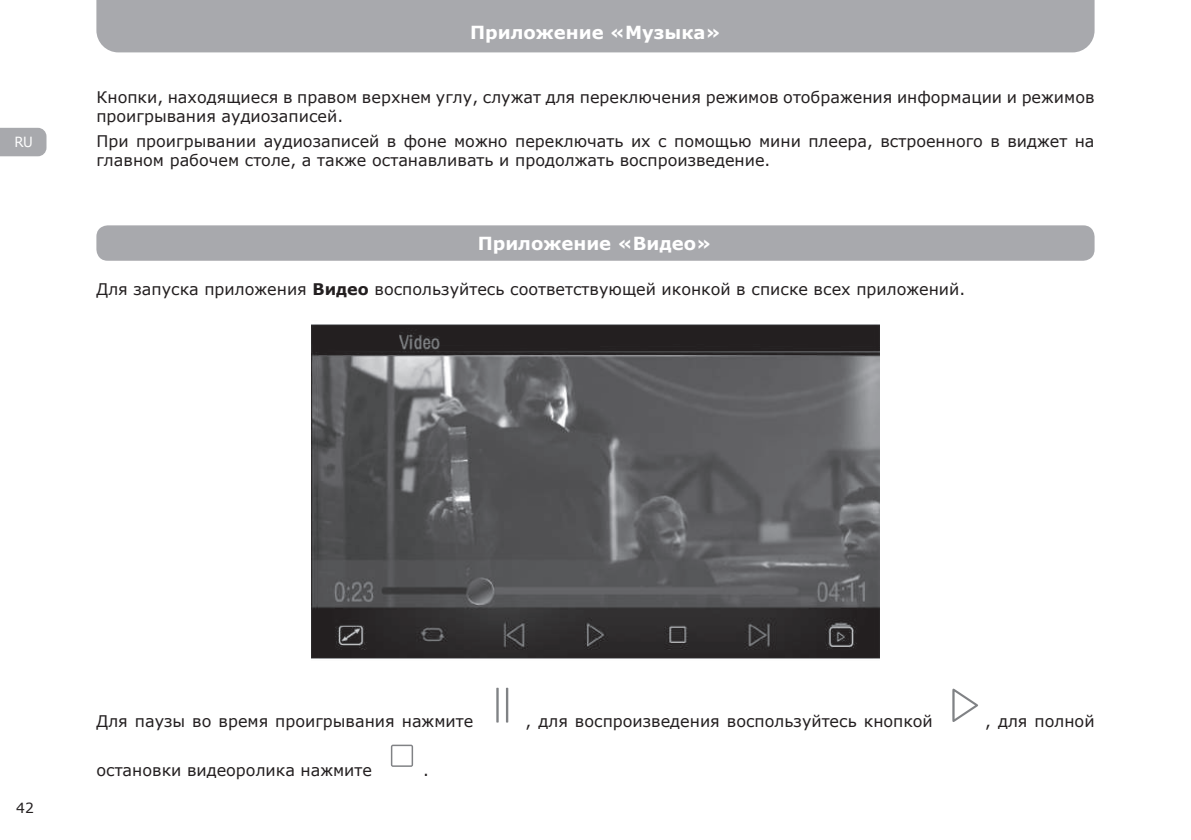
<style>
.page{position:relative;width:1191px;height:840px;background:#fff}
.page>*{position:absolute;margin:0;border:0;box-sizing:border-box;transform-origin:0 0}
.t1{font:700 18px "Verdana";color:#fff}
.t2{font:16px/19.2px "Verdana";color:#231f20}
.t3{font:14px "Verdana";color:#231f20}
.t4{font:14px "Verdana";color:#fff;scale:.95 1}
.s1{font-weight:700}
</style>
<div class="page">
<svg style="left:0;top:128px;width:46px;height:28px"></svg>
<div style="left:96px;top:0;width:998px;height:52px;background:#a8a9ad"></div>
<img style="left:312px;top:324px;width:567px;height:335px">
<hr style="left:506px;top:687px;width:2px;height:35px;background:#808285">
<hr style="left:496px;top:687px;width:2px;height:35px;background:#808285">
<svg style="left:952px;top:688px;width:26px;height:33px"></svg>
<svg style="left:391px;top:744px;width:22px;height:22px"></svg>
<div style="left:96px;top:225px;width:998px;height:35px;background:#a8a9ad;border-radius:11px"></div>
<p class="t4" style="left:15px;top:133px;width:21px">RU</p>
<p class="t1" style="left:470px;top:21px;width:252px">Приложение «Музыка»</p>
<p class="t2" style="left:96px;top:87px;width:999px">Кнопки, находящиеся в правом верхнем углу, служат для переключения режимов отображения информации и режимов проигрывания аудиозаписей.</p>
<p class="t2" style="left:96px;top:131px;width:999px">При проигрывании аудиозаписей в фоне можно переключать их с помощью мини плеера, встроенного в виджет на главном рабочем столе, а также останавливать и продолжать воспроизведение.</p>
<p class="t1" style="left:478px;top:232px;width:235px">Приложение «Видео»</p>
<p class="t2" style="left:96px;top:279px;width:870px">Для запуска приложения <span class="s1">Видео</span> воспользуйтесь соответствующей иконкой в списке всех приложений.</p>
<p class="t3" style="left:16px;top:798px;width:19px">42</p>
<p class="t2" style="left:96px;top:710px;width:378px">Для паузы во время проигрывания нажмите</p>
<p class="t2" style="left:525px;top:710px;width:409px">, для воспроизведения воспользуйтесь кнопкой</p>
<p class="t2" style="left:985px;top:710px;width:111px">, для полной</p>
<p class="t2" style="left:96px;top:759px;width:277px">остановки видеоролика нажмите</p>
<p class="t2" style="left:423px;top:759px;width:7px">.</p>
</div>
